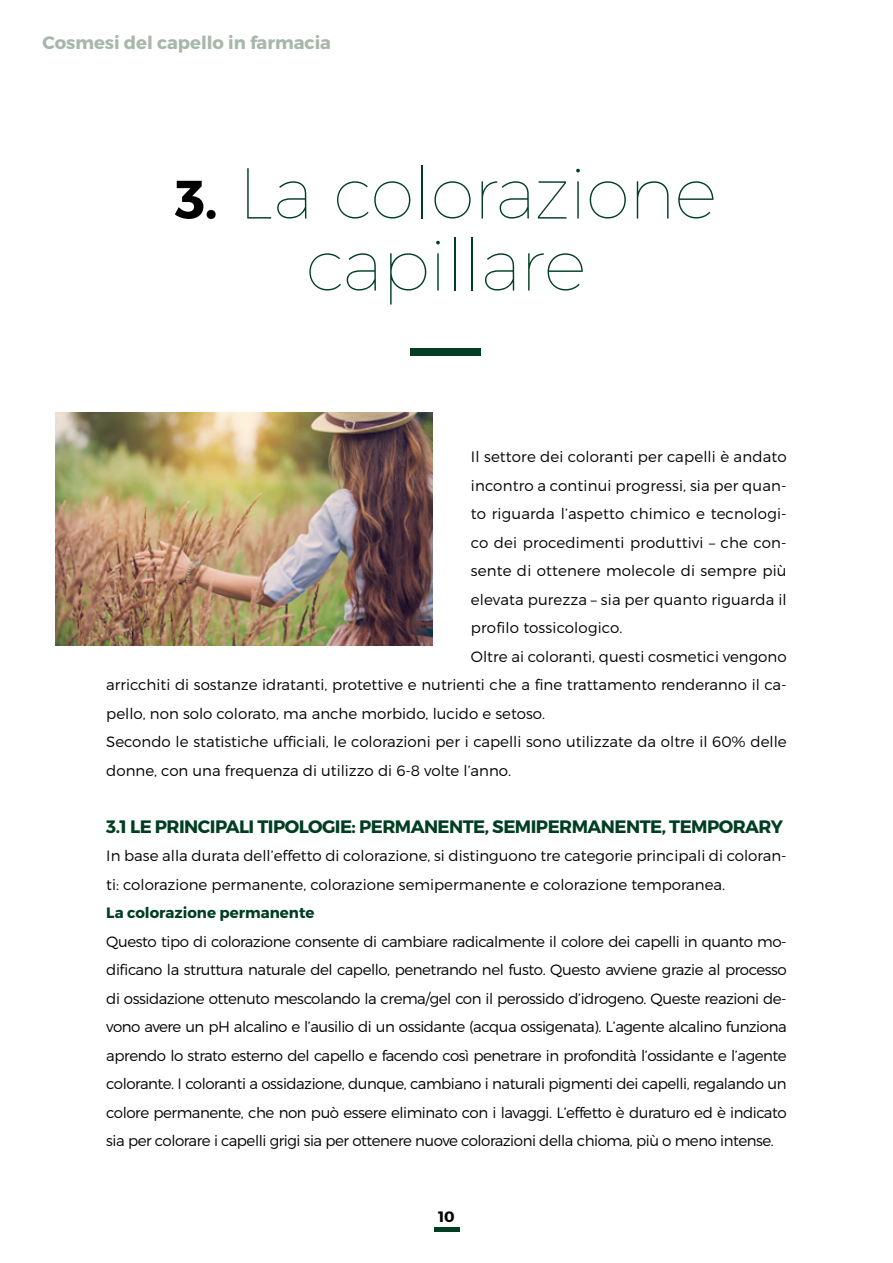
<style>
.page{position:relative;width:893px;height:1263px;background:#fff}
.page>*{position:absolute;margin:0;border:0;box-sizing:border-box;transform-origin:0 0}
.t1{font:100 72px/72px "Montserrat";letter-spacing:-.01em;color:#003e23;text-align:center}
.t2{font:700 18px "Montserrat";letter-spacing:-.03em;color:#003e23}
.t3{font:700 18px "Montserrat";color:#a7b7a9}
.t4{font:300 15px/28.5px "Montserrat";color:#000}
.t5{font:700 15px "Montserrat";color:#003e23}
.t6{font:700 15px "Montserrat";color:#000}
.s1{font-weight:700;font-size:54px;color:#000}
</style>
<div class="page">
<div style="left:434px;top:1227px;width:25px;height:5px;background:#003e23"></div>
<div style="left:410px;top:348px;width:70px;height:8px;background:#003e23"></div>
<img style="left:56px;top:413px;width:377px;height:232px">
<p class="t3" style="left:43px;top:32px;width:290px">Cosmesi del capello in farmacia</p>
<h1 class="t1" style="left:175px;top:155px;width:543px"><span class="s1">3.</span> La colorazione capillare</h1>
<p class="t4" style="left:471px;top:442px;width:317px">Il settore dei coloranti per capelli è andato</p>
<p class="t4" style="left:471px;top:471px;width:317px">incontro a continui progressi, sia per quan-</p>
<p class="t4" style="left:471px;top:499px;width:317px">to riguarda l’aspetto chimico e tecnologi-</p>
<p class="t4" style="left:471px;top:528px;width:317px">co dei procedimenti produttivi – che con-</p>
<p class="t4" style="left:471px;top:556px;width:317px">sente di ottenere molecole di sempre più</p>
<p class="t4" style="left:471px;top:585px;width:317px">elevata purezza – sia per quanto riguarda il</p>
<p class="t4" style="left:471px;top:613px;width:153px">profilo tossicologico.</p>
<p class="t4" style="left:471px;top:642px;width:317px">Oltre ai coloranti, questi cosmetici vengono</p>
<p class="t4" style="left:106px;top:670px;width:682px">arricchiti di sostanze idratanti, protettive e nutrienti che a fine trattamento renderanno il ca-</p>
<p class="t4" style="left:106px;top:699px;width:440px">pello, non solo colorato, ma anche morbido, lucido e setoso.</p>
<p class="t4" style="left:106px;top:727px;width:682px">Secondo le statistiche ufficiali, le colorazioni per i capelli sono utilizzate da oltre il 60% delle</p>
<p class="t4" style="left:106px;top:756px;width:406px">donne, con una frequenza di utilizzo di 6-8 volte l’anno.</p>
<p class="t2" style="left:106px;top:815px;width:678px">3.1 LE PRINCIPALI TIPOLOGIE: PERMANENTE, SEMIPERMANENTE, TEMPORARY</p>
<p class="t4" style="left:106px;top:841px;width:682px">In base alla durata dell’effetto di colorazione, si distinguono tre categorie principali di coloran&shy;ti: colorazione permanente, colorazione semipermanente e colorazione temporanea.</p>
<p class="t5" style="left:106px;top:904px;width:210px">La colorazione permanente</p>
<p class="t4" style="left:106px;top:927px;width:682px;text-align:justify">Questo tipo di colorazione consente di cambiare radicalmente il colore dei capelli in quanto mo&shy;dificano la struttura naturale del capello, penetrando nel fusto. Questo avviene grazie al processo di ossidazione ottenuto mescolando la crema/gel con il perossido d’idrogeno. Queste reazioni de&shy;vono avere un pH alcalino e l’ausilio di un ossidante (acqua ossigenata). L’agente alcalino funziona aprendo lo strato esterno del capello e facendo così penetrare in profondità l’ossidante e l’agente colorante. I coloranti a ossidazione, dunque, cambiano i naturali pigmenti dei capelli, regalando un colore permanente, che non può essere eliminato con i lavaggi. L’effetto è duraturo ed è indicato sia per colorare i capelli grigi sia per ottenere nuove colorazioni della chioma, più o meno intense.</p>
<p class="t6" style="left:438px;top:1207px;width:18px">10</p>
</div>
